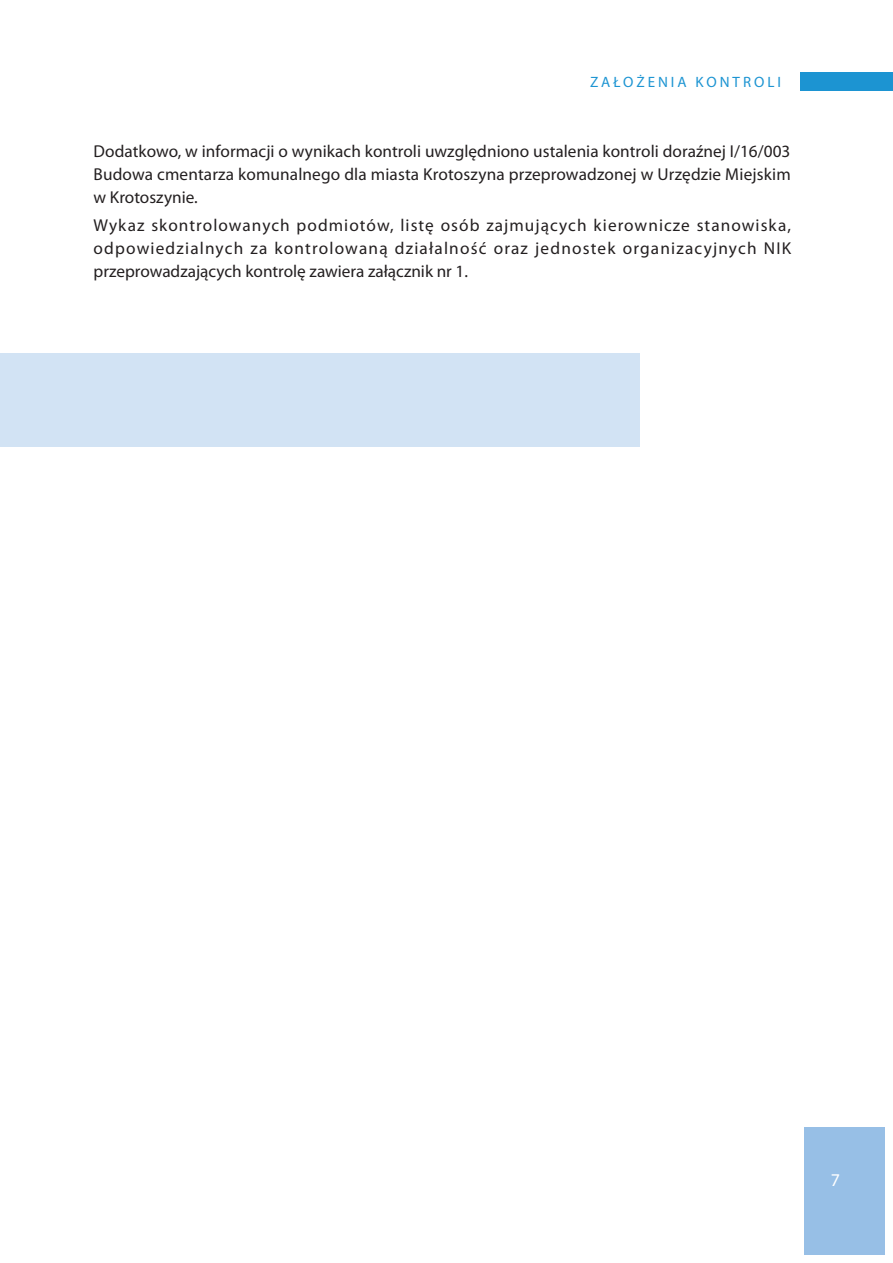
<style>
.page{position:relative;width:893px;height:1263px;background:#fff}
.page>*{position:absolute;margin:0;border:0;box-sizing:border-box;transform-origin:0 0}
.t1{font:18px "Myriad Pro";color:#fff}
.t2{font:17.25px/23.2px "Myriad Pro";color:#231f20;text-align:justify}
.t3{font:15px "Myriad Pro";letter-spacing:.2em;color:#1c94d2}
</style>
<div class="page">
<div style="left:804px;top:1127px;width:80px;height:127px;background:#97bfe6"></div>
<div style="left:800px;top:72px;width:93px;height:19px;background:#1c94d2"></div>
<div style="left:0;top:353px;width:640px;height:94px;background:#d2e3f4"></div>
<p class="t3" style="left:590px;top:73px;width:193px">ZAŁOŻENIA KONTROLI</p>
<p class="t2" style="left:94px;top:139px;width:699px">Dodatkowo, w informacji o wynikach kontroli uwzględniono ustalenia kontroli doraźnej I/16/003<br>Budowa cmentarza komunalnego dla miasta Krotoszyna przeprowadzonej w Urzędzie Miejskim w Krotoszynie.</p>
<p class="t2" style="left:94px;top:213px;width:699px">Wykaz skontrolowanych podmiotów, listę osób zajmujących kierownicze stanowiska, odpowiedzialnych za kontrolowaną działalność oraz jednostek organizacyjnych NIK przeprowadzających kontrolę zawiera załącznik nr 1.</p>
<p class="t1" style="left:831px;top:1168px;width:11px">7</p>
</div>
